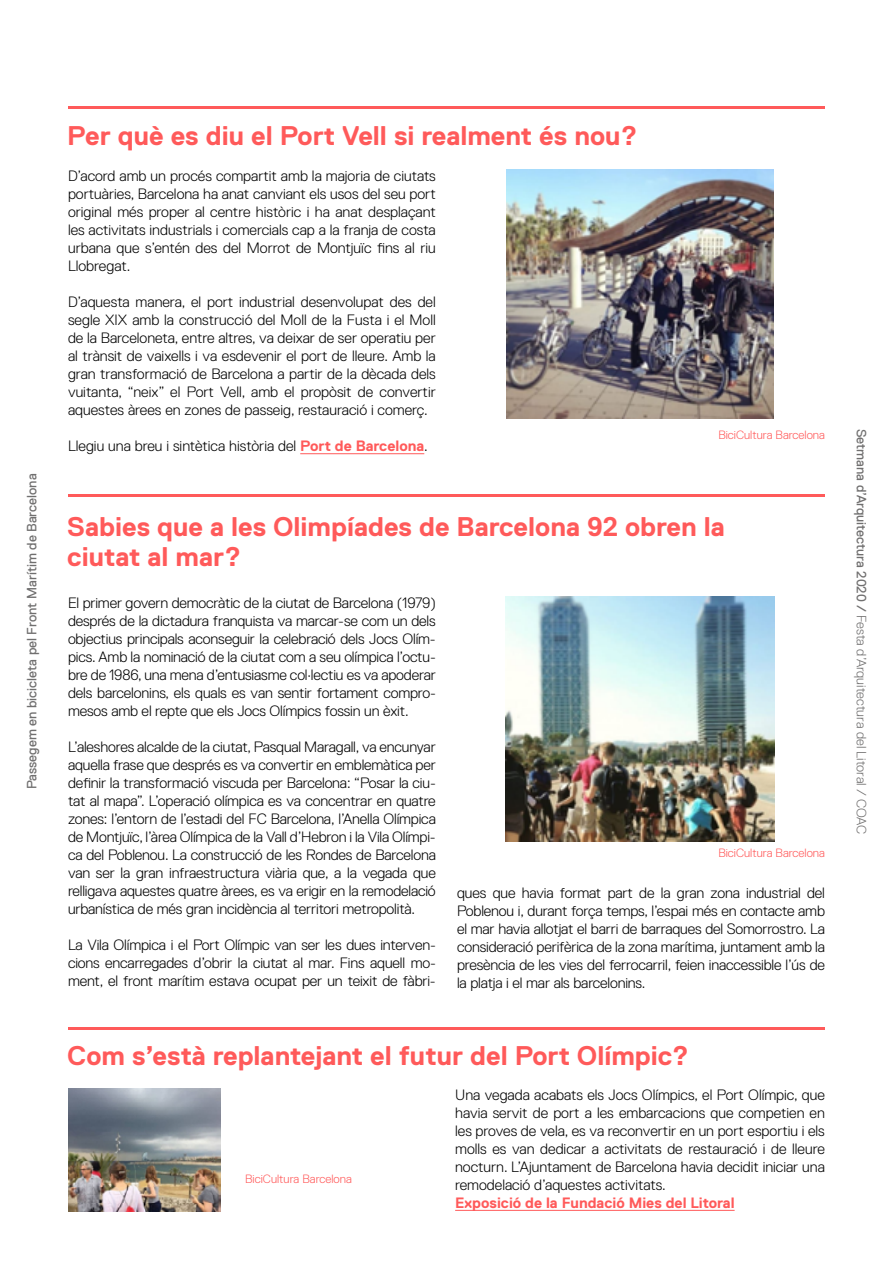
<style>
.page{position:relative;width:893px;height:1263px;background:#fff}
.page>*{position:absolute;margin:0;border:0;box-sizing:border-box;transform-origin:0 0}
.t1{font:700 27px/30px "Replica Pro";color:#ff5a5a}
.t2{font:300 15px/18px "Replica Pro";letter-spacing:-.01em;color:#000;text-align:justify}
.t3{font:700 15px "Replica Pro";color:#ff5a5a}
.t4{font:300 13.5px "Replica Pro";color:#706f6f}
.t5{font:13.5px "Replica Pro";color:#706f6f}
.t6{font:300 12px "Replica Pro";color:#ff5a5a}
.s1{font-weight:700;color:#ff5a5a}
.s2{font-weight:400}
</style>
<div class="page">
<hr style="left:455px;top:1210px;width:280px;height:1px;background:#ff5a5a">
<img style="left:506px;top:597px;width:268px;height:244px">
<hr style="left:68px;top:495px;width:757px;height:2px;background:#ff5a5a">
<hr style="left:300px;top:453px;width:124px;height:1px;background:#ff5a5a">
<hr style="left:68px;top:106px;width:757px;height:2px;background:#ff5a5a">
<img style="left:507px;top:170px;width:267px;height:249px">
<hr style="left:68px;top:1028px;width:757px;height:2px;background:#ff5a5a">
<img style="left:68px;top:1088px;width:153px;height:123px">
<p class="t5" style="left:24px;top:789px;width:317px;rotate:-90deg">Passegem en bicicleta pel Front Marítim de Barcelona</p>
<h1 class="t1" style="left:67px;top:121px;width:572px">Per què es diu el Port Vell si realment és nou?</h1>
<p class="t2" style="left:68px;top:167px;width:369px">D’acord amb un procés compartit amb la majoria de ciutats portuàries, Barcelona ha anat canviant els usos del seu port original més proper al centre històric i ha anat desplaçant les activitats industrials i comercials cap a la franja de costa urbana que s’entén des del Morrot de Montjuïc fins al riu Llobregat.</p>
<p class="t2" style="left:68px;top:293px;width:369px">D’aquesta manera, el port industrial desenvolupat des del segle XIX amb la construcció del Moll de la Fusta i el Moll de la Barceloneta, entre altres, va deixar de ser operatiu per al trànsit de vaixells i va esdevenir el port de lleure. Amb la gran transformació de Barcelona a partir de la dècada dels vuitanta, “neix” el Port Vell, amb el propòsit de convertir aquestes àrees en zones de passeig, restauració i comerç.</p>
<p class="t2" style="left:68px;top:437px;width:361px">Llegiu una breu i sintètica història del <span class="s1">Port de Barcelona</span>.</p>
<p class="t6" style="left:718px;top:428px;width:108px">BiciCultura Barcelona</p>
<h1 class="t1" style="left:67px;top:511px;width:659px">Sabies que a les Olimpíades de Barcelona 92 obren la ciutat al mar?</h1>
<p class="t2" style="left:68px;top:594px;width:369px">El primer govern democràtic de la ciutat de Barcelona (1979) després de la dictadura franquista va marcar-se com un dels objectius principals aconseguir la celebració dels Jocs Olím&shy;pics. Amb la nominació de la ciutat com a seu olímpica l’octu&shy;bre de 1986, una mena d’entusiasme col·lectiu es va apoderar dels barcelonins, els quals es van sentir fortament compro&shy;mesos amb el repte que els Jocs Olímpics fossin un èxit.</p>
<p class="t2" style="left:68px;top:738px;width:369px">L’aleshores alcalde de la ciutat, Pasqual Maragall, va encunyar aquella frase que després es va convertir en emblemàtica per definir la transformació viscuda per Barcelona: “Posar la ciu&shy;tat al mapa”. L’operació olímpica es va concentrar en quatre zones: l’entorn de l’estadi del FC Barcelona, l’Anella Olímpica de Montjuïc, l’àrea Olímpica de la Vall d’Hebron i la Vila Olímpi&shy;ca del Poblenou. La construcció de les Rondes de Barcelona van ser la gran infraestructura viària que, a la vegada que relligava aquestes quatre àrees, es va erigir en la remodelació urbanística de més gran incidència al territori metropolità.</p>
<p class="t2" style="left:68px;top:936px;width:369px">La Vila Olímpica i el Port Olímpic van ser les dues interven&shy;cions encarregades d’obrir la ciutat al mar. Fins aquell mo&shy;ment, el front marítim estava ocupat per un teixit de fàbri-</p>
<p class="t6" style="left:718px;top:846px;width:108px">BiciCultura Barcelona</p>
<p class="t2" style="left:457px;top:884px;width:369px">ques que havia format part de la gran zona industrial del Poblenou i, durant força temps, l’espai més en contacte amb el mar havia allotjat el barri de barraques del Somorrostro. La consideració perifèrica de la zona marítima, juntament amb la presència de les vies del ferrocarril, feien inaccessible l’ús de la platja i el mar als barcelonins.</p>
<h1 class="t1" style="left:67px;top:1041px;width:623px">Com s’està replantejant el futur del Port Olímpic?</h1>
<p class="t6" style="left:245px;top:1172px;width:108px">BiciCultura Barcelona</p>
<p class="t2" style="left:455px;top:1086px;width:371px">Una vegada acabats els Jocs Olímpics, el Port Olímpic, que havia servit de port a les embarcacions que competien en les proves de vela, es va reconvertir en un port esportiu i els molls es van dedicar a activitats de restauració i de lleure nocturn. L’Ajuntament de Barcelona havia decidit iniciar una remodelació d’aquestes activitats.</p>
<p class="t3" style="left:455px;top:1194px;width:281px">Exposició de la Fundació Mies del Litoral</p>
<p class="t4" style="left:869px;top:429px;width:407px;rotate:90deg"><span class="s2">Setmana d’Arquitectura 2020 /</span> Festa d’Arquitectura del Litoral / COAC</p>
</div>
